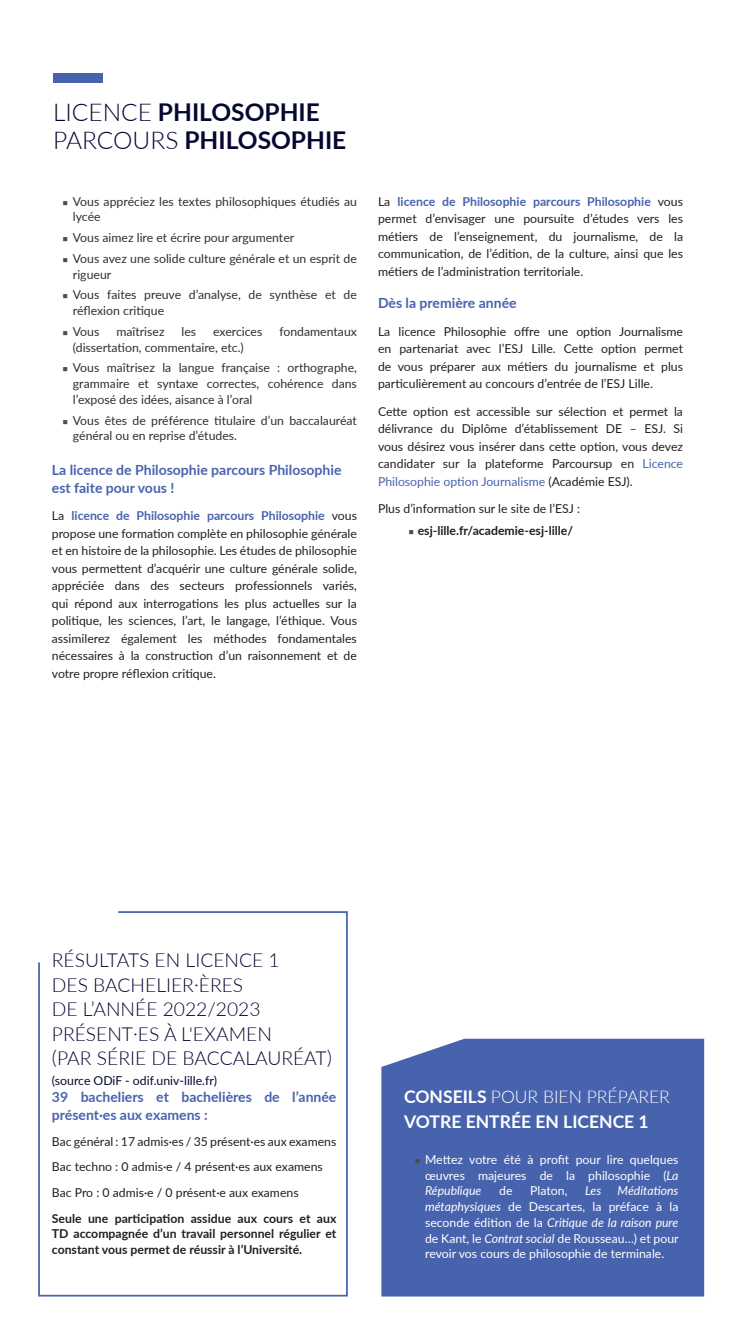
<style>
.page{position:relative;width:735px;height:1340px;background:#fff}
.page>*{position:absolute;margin:0;border:0;box-sizing:border-box;transform-origin:0 0}
.titre_rubrique{font:700 24.5px/28px "Lato";color:#040830}
.chiffres_et_texte_résultats_admis{font:300 19.25px/24.5px "Lato";color:#040830}
.titre_rubrique_sur_fond_couleur{font:700 17.5px/24.5px "Lato";color:#fff}
.Phrase_couleur_bold{font:700 14px/17.5px "Lato";color:#4863ae}
.chiffres_et_texte_résultats_admis-2{font:700 14px/17.5px "Lato";color:#4863ae}
.texte{font:12.25px/17.5px "Lato";color:#231f20;text-align:justify}
.t1{font:12.25px/15.8px "Lato";color:#312f30}
.t2{font:12.25px/15.8px "Lato";color:#fff;text-align:justify}
.Note{font:700 12.25px/15.8px "Lato";color:#231f20;text-align:justify}
.Note-2{font:12.25px "Lato";color:#231f20}
.chiffres_et_texte_résultats_admis-3{font:12.25px "Lato";color:#040830}
.t3{font:italic 12.25px "Lato";color:#fff}
.s1{font-weight:300}
.s2{font-weight:700;color:#4863ae}
.s3{color:#4863ae}
.s4{font-style:italic}
</style>
<div class="page">
<div style="left:53px;top:73px;width:50px;height:10px;background:#4863ae"></div>
<svg style="left:38px;top:911px;width:310px;height:386px"></svg>
<div style="left:381px;top:1038px;width:322px;height:258px;background:#4863ae"></div>
<svg style="left:415px;top:1158px;width:4px;height:4px"></svg>
<p class="titre_rubrique" style="left:53px;top:97px;width:295px"><span class="s1">LICENCE</span> PHILOSOPHIE<br><span class="s1">PARCOURS</span> PHILOSOPHIE</p>
<p class="t1" style="left:73px;top:193px;width:285px">Vous appréciez les textes philosophiques étudiés au lycée</p>
<p class="t1" style="left:73px;top:229px;width:223px">Vous aimez lire et écrire pour argumenter</p>
<p class="t1" style="left:73px;top:250px;width:285px">Vous avez une solide culture générale et un esprit de rigueur</p>
<p class="t1" style="left:73px;top:286px;width:285px">Vous faites preuve d’analyse, de synthèse et de réflexion critique</p>
<p class="t1" style="left:73px;top:323px;width:28px">Vous</p>
<p class="t1" style="left:116px;top:323px;width:50px">maîtrisez</p>
<p class="t1" style="left:181px;top:323px;width:16px">les</p>
<p class="t1" style="left:213px;top:323px;width:51px">exercices</p>
<p class="t1" style="left:279px;top:323px;width:79px">fondamentaux</p>
<p class="t1" style="left:73px;top:339px;width:172px">(dissertation, commentaire, etc.)</p>
<p class="t1" style="left:73px;top:359px;width:285px;text-align:justify">Vous maîtrisez la langue française : orthographe, grammaire et syntaxe correctes, cohérence dans l’exposé des idées, aisance à l’oral</p>
<p class="t1" style="left:73px;top:412px;width:285px">Vous êtes de préférence titulaire d’un baccalauréat général ou en reprise d’études.</p>
<p class="Phrase_couleur_bold" style="left:52px;top:461px;width:291px">La licence de Philosophie parcours Philosophie est faite pour vous !</p>
<p class="texte" style="left:52px;top:506px;width:306px">La <span class="s2">licence de Philosophie parcours Philosophie</span> vous propose une formation complète en philosophie générale et en histoire de la philosophie. Les études de philosophie vous permettent d’acquérir une culture générale solide, appréciée dans des secteurs professionnels variés, qui répond aux interrogations les plus actuelles sur la politique, les sciences, l’art, le langage, l’éthique. Vous assimilerez également les méthodes fondamentales nécessaires à la construction d’un raisonnement et de votre propre réflexion critique.</p>
<p class="texte" style="left:378px;top:192px;width:306px">La <span class="s2">licence de Philosophie parcours Philosophie</span> vous permet d’envisager une poursuite d’études vers les métiers de l’enseignement, du journalisme, de la communication, de l’édition, de la culture, ainsi que les métiers de l’administration territoriale.</p>
<p class="Phrase_couleur_bold" style="left:378px;top:294px;width:140px">Dès la première année</p>
<p class="texte" style="left:378px;top:322px;width:306px">La licence Philosophie offre une option Journalisme en partenariat avec l’ESJ Lille. Cette option permet de vous préparer aux métiers du journalisme et plus particulièrement au concours d’entrée de l’ESJ Lille.</p>
<p class="texte" style="left:378px;top:402px;width:306px">Cette option est accessible sur sélection et permet la délivrance du Diplôme d’établissement DE – ESJ. Si vous désirez vous insérer dans cette option, vous devez candidater sur la plateforme Parcoursup en <span class="s3">Licence Philosophie option Journalisme</span> (Académie ESJ).</p>
<p class="texte" style="left:378px;top:499px;width:203px">Plus d’information sur le site de l’ESJ :</p>
<p class="Note" style="left:417px;top:522px;width:157px">esj-lille.fr/academie-esj-lille/</p>
<p class="chiffres_et_texte_résultats_admis" style="left:52px;top:947px;width:281px">RÉSULTATS EN LICENCE 1<br>DES BACHELIER·ÈRES<br>DE L’ANNÉE 2022/2023<br>PRÉSENT·ES À L'EXAMEN<br>(PAR SÉRIE DE BACCALAURÉAT)</p>
<p class="chiffres_et_texte_résultats_admis-3" style="left:52px;top:1071px;width:166px">(source ODiF - odif.univ-lille.fr)</p>
<p class="chiffres_et_texte_résultats_admis-2" style="left:52px;top:1087px;width:286px">39 bacheliers et bachelières de l’année présent·es aux examens :</p>
<p class="Note-2" style="left:52px;top:1132px;width:286px">Bac général : 17 admis·es / 35 présent·es aux examens</p>
<p class="Note-2" style="left:52px;top:1157px;width:272px">Bac techno : 0 admis·e / 4 présent·es aux examens</p>
<p class="Note-2" style="left:52px;top:1183px;width:248px">Bac Pro : 0 admis·e / 0 présent·e aux examens</p>
<p class="Note" style="left:52px;top:1209px;width:286px">Seule une participation assidue aux cours et aux TD accompagnée d’un travail personnel régulier et constant vous permet de réussir à l’Université.</p>
<p class="titre_rubrique_sur_fond_couleur" style="left:404px;top:1084px;width:267px">CONSEILS <span class="s1">POUR BIEN PRÉPARER<br></span>VOTRE ENTRÉE EN LICENCE 1</p>
<p class="t2" style="left:425px;top:1150px;width:255px">Mettez votre été à profit pour lire quelques œuvres majeures de la philosophie (<span class="s4">La République</span></p>
<p class="t2" style="left:425px;top:1182px;width:255px;text-indent:192px"><span class="s4">Méditations métaphysiques</span> de Descartes, la préface à la seconde édition de la <span class="s4">Critique de la raison pure </span>de Kant, le <span class="s4">Contrat social</span> de Rousseau…) et pour revoir vos cours de philosophie de terminale.</p>
<p class="t2" style="left:499px;top:1182px;width:15px">de</p>
<p class="t2" style="left:530px;top:1182px;width:39px">Platon,</p>
<p class="t3" style="left:585px;top:1182px;width:18px">Les</p>
</div>
